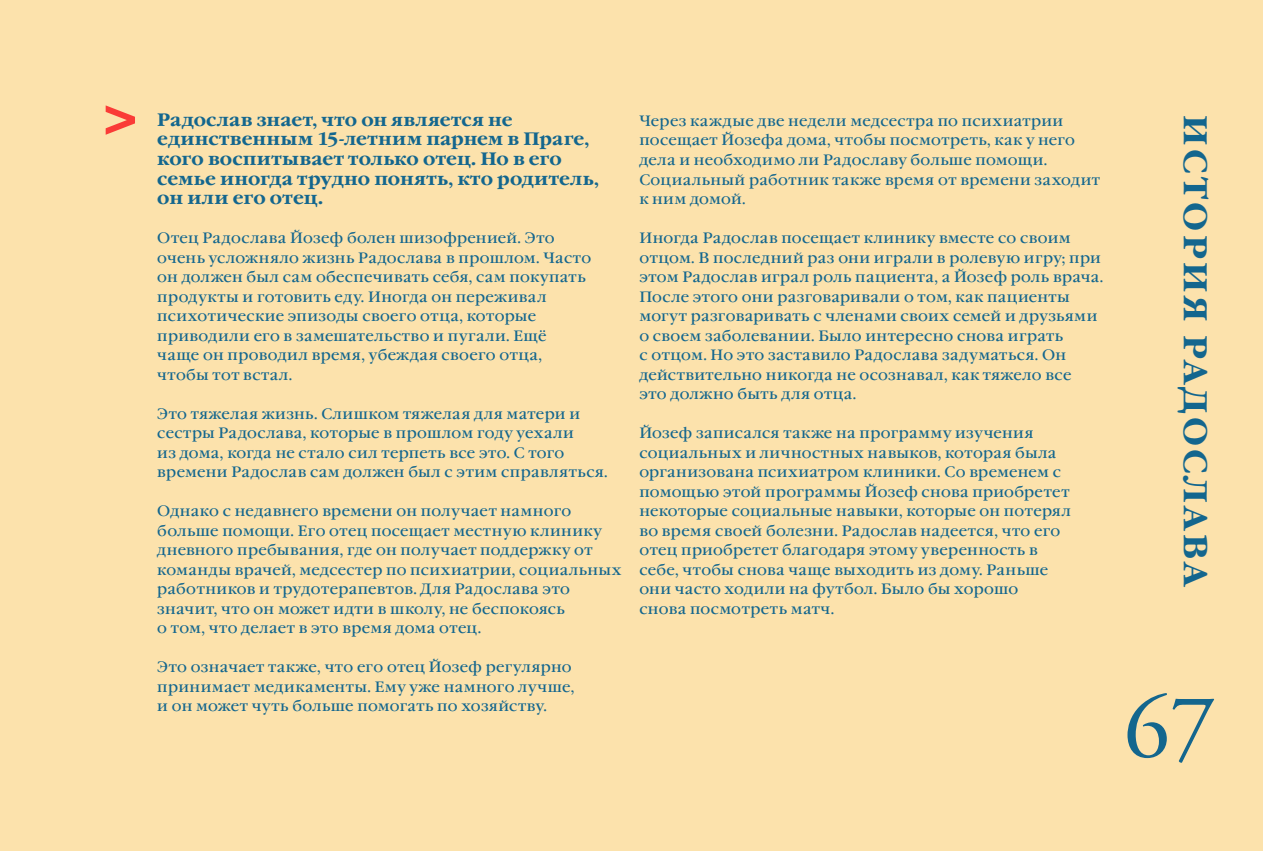
<style>
.page{position:relative;width:1263px;height:851px;background:#fff}
.page>*{position:absolute;margin:0;border:0;box-sizing:border-box;transform-origin:0 0}
.t1{font:92.25px "Adobe Garamond";color:#13668e}
.t2{font:700 33px "Garamond C";letter-spacing:.1em;color:#13668e}
.t3{font:700 18px/19.5px "Garamond C";letter-spacing:.01em;color:#13668e}
.t4{font:15px/19.5px "Garamond Book C";letter-spacing:.025em;color:#13668e}
</style>
<div class="page">
<div style="left:0;top:0;width:1263px;height:850px;background:#fce2ac"></div>
<svg style="left:106px;top:105px;width:29px;height:30px"></svg>
<p class="t3" style="left:157px;top:110px;width:443px">Радослав знает, что он является не единственным 15-летним парнем в Праге, кого воспитывает только отец. Но в его семье иногда трудно понять, кто родитель, он или его отец.</p>
<p class="t4" style="left:157px;top:228px;width:435px">Отец Радослава Йозеф болен шизофренией. Это очень усложняло жизнь Радослава в прошлом. Часто он должен был сам обеспечивать себя, сам покупать продукты и готовить еду. Иногда он переживал психотические эпизоды своего отца, которые приводили его в замешательство и пугали. Ещё чаще он проводил время, убеждая своего отца, чтобы тот встал.</p>
<p class="t4" style="left:157px;top:404px;width:452px">Это тяжелая жизнь. Слишком тяжелая для матери и сестры Радослава, которые в прошлом году уехали<br>из дома, когда не стало сил терпеть все это. С того времени Радослав сам должен был с этим справляться.</p>
<p class="t4" style="left:157px;top:501px;width:466px">Однако с недавнего времени он получает намного больше помощи. Его отец посещает местную клинику дневного пребывания, где он получает поддержку от команды врачей, медсестер по психиатрии, социальных работников и трудотерапевтов. Для Радослава это значит, что он может идти в школу, не беспокоясь<br>о том, что делает в это время дома отец.</p>
<p class="t4" style="left:157px;top:657px;width:419px">Это означает также, что его отец Йозеф регулярно принимает медикаменты. Ему уже намного лучше, и он может чуть больше помогать по хозяйству.</p>
<p class="t4" style="left:639px;top:111px;width:462px">Через каждые две недели медсестра по психиатрии посещает Йозефа дома, чтобы посмотреть, как у него дела и необходимо ли Радославу больше помощи.<br>Социальный работник также время от времени заходит к ним домой.</p>
<p class="t4" style="left:639px;top:228px;width:466px">Иногда Радослав посещает клинику вместе со своим отцом. В последний раз они играли в ролевую игру; при этом Радослав играл роль пациента, а Йозеф роль врача.<br>После этого они разговаривали о том, как пациенты могут разговаривать с членами своих семей и друзьями о своем заболевании. Было интересно снова играть<br>с отцом. Но это заставило Радослава задуматься. Он действительно никогда не осознавал, как тяжело все<br>это должно быть для отца.</p>
<p class="t4" style="left:639px;top:423px;width:433px">Йозеф записался также на программу изучения социальных и личностных навыков, которая была организована психиатром клиники. Со временем с помощью этой программы Йозеф снова приобретет некоторые социальные навыки, которые он потерял во время своей болезни. Радослав надеется, что его отец приобретет благодаря этому уверенность в себе, чтобы снова чаще выходить из дому. Раньше они часто ходили на футбол. Было бы хорошо<br>снова посмотреть матч.</p>
<h2 class="t2" style="left:1214px;top:115px;width:474px;rotate:90deg">ИСТОРИЯ РАДОСЛАВА</h2>
<h1 class="t1" style="left:1124px;top:671px;width:94px">67</h1>
</div>
